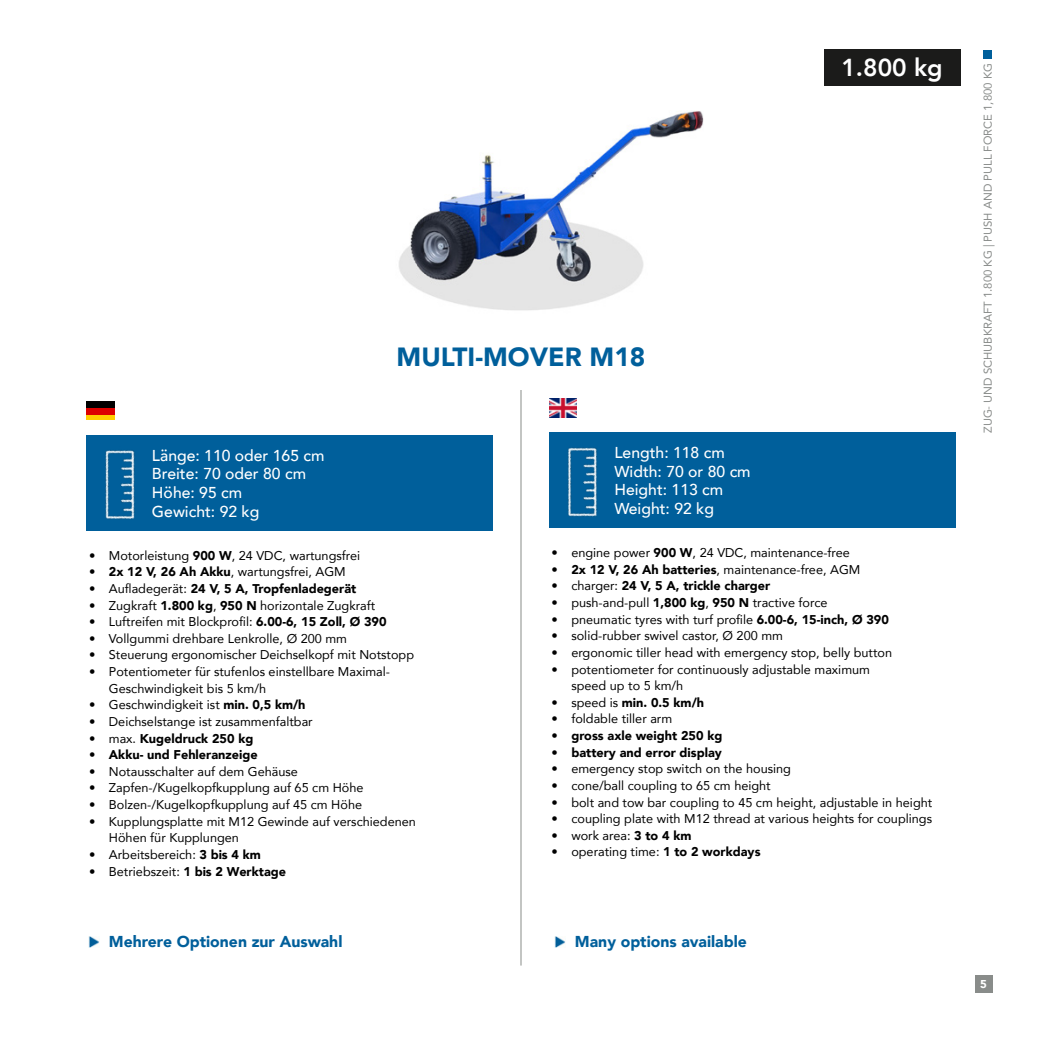
<style>
.page{position:relative;width:1042px;height:1042px;background:#fff}
.page>*{position:absolute;margin:0;border:0;box-sizing:border-box;transform-origin:0 0}
.t1{font:900 26.25px "Avenir";color:#005f9b}
.t2{font:800 24.5px "Avenir";color:#fff}
.t3{font:500 15.75px/18.6px "Avenir";color:#fff}
.t4{font:900 15.75px "Avenir";color:#005f9b}
.t5{font:12.6px/16.6px "Avenir";color:#000}
.t6{font:900 12.6px "Avenir";color:#000}
.t7{font:11.38px "Avenir";color:#898c8a}
.t8{font:900 11.38px "Avenir";color:#fff}
.s1{font-weight:900}
.s2{font-weight:400}
</style>
<div class="page">
<img style="left:399px;top:111px;width:305px;height:200px">
<div style="left:975px;top:975px;width:17px;height:17px;background:#898c8a"></div>
<div style="left:824px;top:50px;width:136px;height:36px;background:#1b1b1a"></div>
<div style="left:87px;top:435px;width:406px;height:95px;background:#005f9b"></div>
<img style="left:86px;top:435px;width:85px;height:96px">
<svg style="left:88px;top:936px;width:12px;height:12px"></svg>
<div style="left:549px;top:433px;width:406px;height:95px;background:#005f9b"></div>
<img style="left:549px;top:432px;width:84px;height:85px">
<svg style="left:554px;top:936px;width:12px;height:12px"></svg>
<hr style="left:520px;top:390px;width:2px;height:575px;background:#c1c3c1">
<img style="left:87px;top:401px;width:27px;height:19px">
<img style="left:549px;top:398px;width:28px;height:19px">
<div style="left:983px;top:50px;width:9px;height:9px;background:#005f9b"></div>
<h1 class="t1" style="left:396px;top:334px;width:250px">MULTI-MOVER M18</h1>
<h2 class="t2" style="left:841px;top:48px;width:103px">1.800 kg</h2>
<p class="t3" style="left:152px;top:445px;width:174px">Länge: 110 oder 165 cm<br>Breite: 70 oder 80 cm<br>Höhe: 95 cm<br>Gewicht: 92 kg</p>
<p class="t5" style="left:89px;top:547px;width:273px">• Motorleistung <span class="s1">900 W</span>, 24 VDC, wartungsfrei</p>
<p class="t5" style="left:89px;top:563px;width:258px"><span class="s1">• 2x 12 V, 26 Ah Akku</span>, wartungsfrei, AGM</p>
<p class="t6" style="left:89px;top:578px;width:269px"><span class="s2">• Aufladegerät:</span> 24 V, 5 A, Tropfenladegerät</p>
<p class="t5" style="left:89px;top:596px;width:288px">• Zugkraft <span class="s1">1.800 kg</span>, <span class="s1">950 N</span> horizontale Zugkraft</p>
<p class="t5" style="left:89px;top:613px;width:299px">• Luftreifen mit Blockprofil: <span class="s1">6.00-6, 15 Zoll, Ø 390</span></p>
<p class="t5" style="left:89px;top:630px;width:259px">• Vollgummi drehbare Lenkrolle, Ø 200 mm</p>
<p class="t5" style="left:89px;top:646px;width:327px">• Steuerung ergonomischer Deichselkopf mit Notstopp</p>
<p class="t5" style="left:109px;top:663px;width:283px;text-indent:-20px">• Potentiometer für stufenlos einstellbare Maximal-<br>Geschwindigkeit bis 5 km/h</p>
<p class="t5" style="left:89px;top:696px;width:218px">• Geschwindigkeit ist <span class="s1">min. 0,5 km/h</span></p>
<p class="t5" style="left:89px;top:713px;width:225px">• Deichselstange ist zusammenfaltbar</p>
<p class="t6" style="left:89px;top:727px;width:166px"><span class="s2">• max.</span> Kugeldruck 250 kg</p>
<p class="t6" style="left:89px;top:744px;width:170px">• Akku- und Fehleranzeige</p>
<p class="t5" style="left:89px;top:763px;width:210px">• Notausschalter auf dem Gehäuse</p>
<p class="t5" style="left:89px;top:779px;width:276px">• Zapfen-/Kugelkopfkupplung auf 65 cm Höhe</p>
<p class="t5" style="left:89px;top:796px;width:275px">• Bolzen-/Kugelkopfkupplung auf 45 cm Höhe</p>
<p class="t5" style="left:109px;top:812px;width:308px;text-indent:-20px">• Kupplungsplatte mit M12 Gewinde auf verschiedenen<br>Höhen für Kupplungen</p>
<p class="t5" style="left:89px;top:846px;width:173px">• Arbeitsbereich: <span class="s1">3 bis 4 km</span></p>
<p class="t5" style="left:89px;top:862px;width:199px">• Betriebszeit: <span class="s1">1 bis 2 Werktage</span></p>
<p class="t4" style="left:109px;top:928px;width:235px">Mehrere Optionen zur Auswahl</p>
<p class="t3" style="left:614px;top:443px;width:138px">Length: 118 cm<br>Width: 70 or 80 cm<br>Height: 113 cm<br>Weight: 92 kg</p>
<p class="t5" style="left:551px;top:544px;width:300px">• engine power <span class="s1">900 W</span>, 24 VDC, maintenance-free</p>
<p class="t5" style="left:551px;top:561px;width:310px"><span class="s1">• 2x 12 V, 26 Ah batteries</span>, maintenance-free, AGM</p>
<p class="t6" style="left:551px;top:575px;width:220px"><span class="s2">• charger:</span> 24 V, 5 A, trickle charger</p>
<p class="t5" style="left:551px;top:594px;width:277px">• push-and-pull <span class="s1">1,800 kg</span>, <span class="s1">950 N</span> tractive force</p>
<p class="t5" style="left:551px;top:610px;width:339px">• pneumatic tyres with turf profile <span class="s1">6.00-6, 15-inch, Ø 390</span></p>
<p class="t5" style="left:551px;top:627px;width:233px">• solid-rubber swivel castor, Ø 200 mm</p>
<p class="t5" style="left:551px;top:644px;width:342px">• ergonomic tiller head with emergency stop, belly button</p>
<p class="t5" style="left:571px;top:660px;width:300px;text-indent:-20px">• potentiometer for continuously adjustable maximum speed up to 5 km/h</p>
<p class="t6" style="left:551px;top:691px;width:154px"><span class="s2">• speed is</span> min. 0.5 km/h</p>
<p class="t5" style="left:551px;top:710px;width:122px">• foldable tiller arm</p>
<p class="t6" style="left:551px;top:725px;width:172px">• gross axle weight 250 kg</p>
<p class="t6" style="left:551px;top:741px;width:172px">• battery and error display</p>
<p class="t5" style="left:551px;top:760px;width:241px">• emergency stop switch on the housing</p>
<p class="t5" style="left:551px;top:777px;width:221px">• cone/ball coupling to 65 cm height</p>
<p class="t5" style="left:551px;top:793px;width:382px">• bolt and tow bar coupling to 45 cm height, adjustable in height</p>
<p class="t5" style="left:551px;top:810px;width:382px">• coupling plate with M12 thread at various heights for couplings</p>
<p class="t5" style="left:551px;top:827px;width:141px">• work area: <span class="s1">3 to 4 km</span></p>
<p class="t5" style="left:551px;top:843px;width:210px">• operating time: <span class="s1">1 to 2 workdays</span></p>
<p class="t4" style="left:575px;top:928px;width:173px">Many options available</p>
<p class="t7" style="left:979px;top:433px;width:371px;rotate:-90deg">ZUG- UND SCHUBKRAFT 1.800 KG | PUSH AND PULL FORCE 1,800 KG</p>
<p class="t8" style="left:980px;top:974px;width:8px">5</p>
</div>
